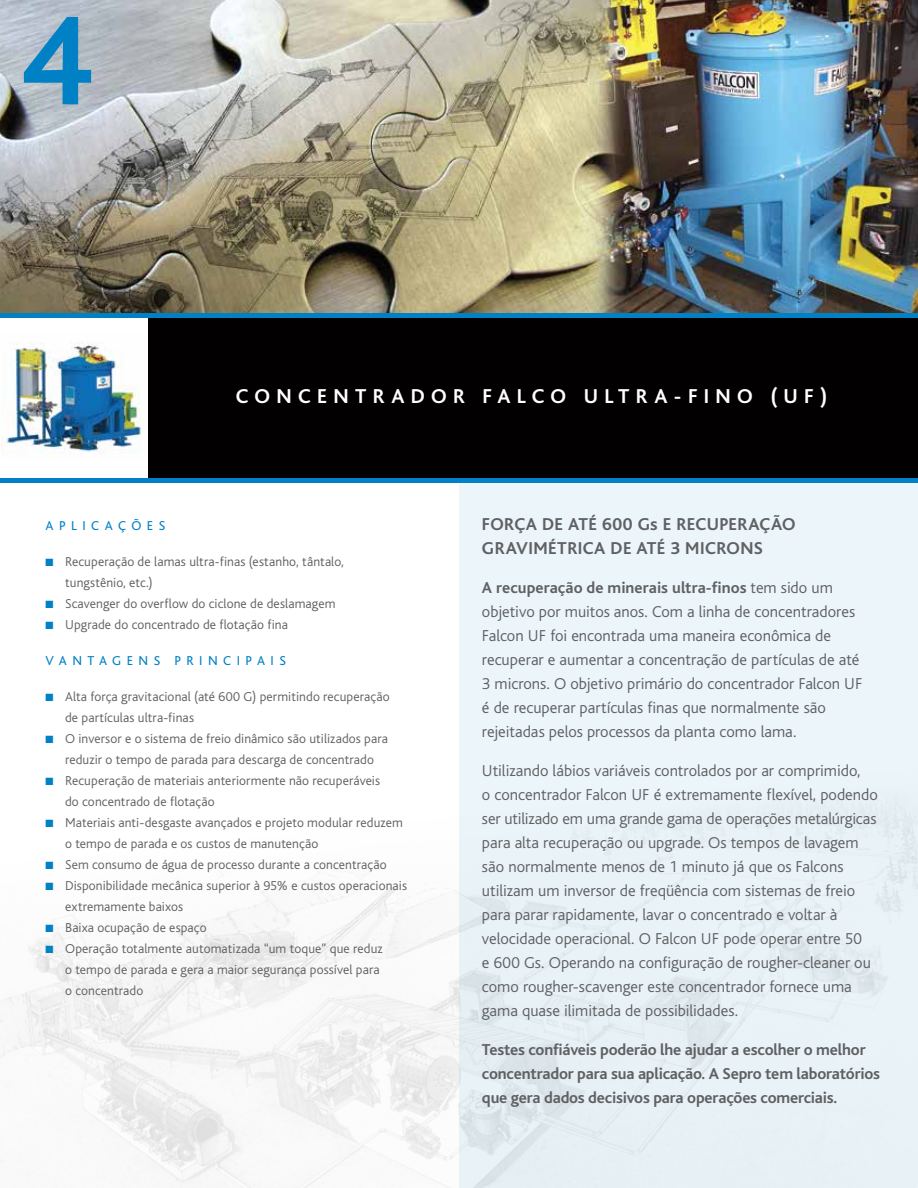
<style>
.page{position:relative;width:918px;height:1188px;background:#fff}
.page>*{position:absolute;margin:0;border:0;box-sizing:border-box;transform-origin:0 0}
.t1{font:700 131.25px "Bliss";color:#0081c6}
.t2{font:700 21px "Bliss";letter-spacing:.3em;color:#fff}
.t3{font:700 18px/24px "Bliss";letter-spacing:.02em;color:#5f6062}
.t4{font:300 16.5px/24px "Bliss";color:#5f6062}
.t5{font:700 16.5px/24px "Bliss";letter-spacing:-.01em;color:#5f6062}
.t6{font:300 13.5px/21px "Bliss";letter-spacing:.01em;color:#5f6062}
.t7{font:13.5px "Bliss";letter-spacing:.405em;color:#0081c6}
.s1{color:#0081c6}
.s2{font-weight:700}
</style>
<div class="page">
<img style="left:2px;top:343px;width:139px;height:111px">
<img style="left:0;top:0;width:918px;height:314px">
<div style="left:459px;top:483px;width:459px;height:705px;background:#ebf5fa"></div>
<div style="left:148px;top:316px;width:770px;height:163px;background:#020000"></div>
<img style="left:0;top:807px;width:918px;height:381px">
<hr style="left:0;top:479px;width:918px;height:4px;background:#0081c6">
<hr style="left:0;top:314px;width:918px;height:4px;background:#0081c6">
<h1 class="t1" style="left:21px;top:-7px;width:73px">4</h1>
<p class="t2" style="left:236px;top:386px;width:593px">CONCENTRADOR FALCO ULTRA-FINO (UF)</p>
<p class="t7" style="left:46px;top:519px;width:121px">APLICAÇÕES</p>
<p class="t6" style="left:65px;top:552px;width:280px;text-indent:-19px"><span class="s1">■</span> Recuperação de lamas ultra-finas (estanho, tântalo, tungstênio, etc.)</p>
<p class="t6" style="left:46px;top:594px;width:291px"><span class="s1">■</span> Scavenger do overflow do ciclone de deslamagem</p>
<p class="t6" style="left:46px;top:615px;width:244px"><span class="s1">■</span> Upgrade do concentrado de flotação fina</p>
<p class="t7" style="left:46px;top:654px;width:242px">VANTAGENS PRINCIPAIS</p>
<p class="t6" style="left:65px;top:687px;width:326px;text-indent:-19px"><span class="s1">■</span> Alta força gravitacional (até 600 G) permitindo recuperação de partículas ultra-finas</p>
<p class="t6" style="left:46px;top:729px;width:344px;text-align:center"><span class="s1">■</span> O inversor e o sistema de freio dinâmico são utilizados para reduzir o tempo de parada para descarga de concentrado</p>
<p class="t6" style="left:65px;top:771px;width:317px;text-indent:-19px"><span class="s1">■</span> Recuperação de materiais anteriormente não recuperáveis do concentrado de flotação</p>
<p class="t6" style="left:65px;top:813px;width:339px;text-indent:-19px"><span class="s1">■</span> Materiais anti-desgaste avançados e projeto modular reduzem o tempo de parada e os custos de manutenção</p>
<p class="t6" style="left:46px;top:855px;width:343px"><span class="s1">■</span> Sem consumo de água de processo durante a concentração</p>
<p class="t6" style="left:65px;top:876px;width:344px;text-indent:-19px"><span class="s1">■</span> Disponibilidade mecânica superior à 95% e custos operacionais extremamente baixos</p>
<p class="t6" style="left:46px;top:918px;width:162px"><span class="s1">■</span> Baixa ocupação de espaço</p>
<p class="t6" style="left:65px;top:939px;width:319px;text-indent:-19px"><span class="s1">■</span> Operação totalmente automatizada “um toque” que reduz o tempo de parada e gera a maior segurança possível para o concentrado</p>
<p class="t3" style="left:482px;top:513px;width:315px">FORÇA DE ATÉ 600 Gs E RECUPERAÇÃO<br>GRAVIMÉTRICA DE ATÉ 3 MICRONS</p>
<p class="t4" style="left:482px;top:576px;width:382px"><span class="s2">A recuperação de minerais ultra-finos</span> tem sido um objetivo por muitos anos. Com a linha de concentradores Falcon UF foi encontrada uma maneira econômica de recuperar e aumentar a concentração de partículas de até 3 microns. O objetivo primário do concentrador Falcon UF é de recuperar partículas finas que normalmente são rejeitadas pelos processos da planta como lama.</p>
<p class="t4" style="left:482px;top:759px;width:397px">Utilizando lábios variáveis controlados por ar comprimido,<br>o concentrador Falcon UF é extremamente flexível, podendo ser utilizado em uma grande gama de operações metalúrgicas para alta recuperação ou upgrade. Os tempos de lavagem são normalmente menos de 1 minuto já que os Falcons utilizam um inversor de freqüência com sistemas de freio para parar rapidamente, lavar o concentrado e voltar à velocidade operacional. O Falcon UF pode operar entre 50<br>e 600 Gs. Operando na configuração de rougher-cleaner ou como rougher-scavenger este concentrador fornece uma gama quase ilimitada de possibilidades.</p>
<p class="t5" style="left:482px;top:1038px;width:400px">Testes confiáveis poderão lhe ajudar a escolher o melhor concentrador para sua aplicação. A Sepro tem laboratórios que gera dados decisivos para operações comerciais.</p>
</div>
